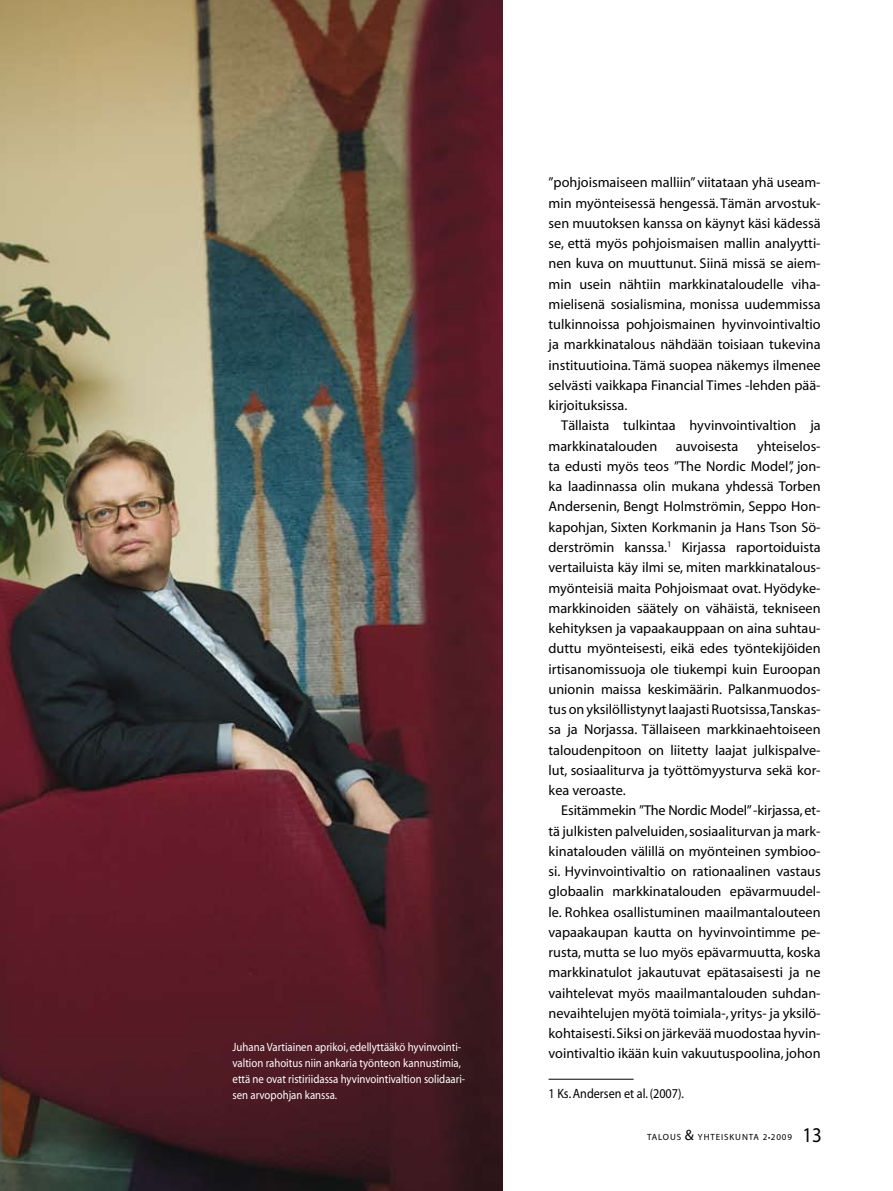
<style>
.page{position:relative;width:893px;height:1191px;background:#fff}
.page>*{position:absolute;margin:0;border:0;box-sizing:border-box;transform-origin:0 0}
.t1{font:21px "Myriad";color:#000;scale:.9 1}
.t2{font:14.25px/20.2px "Myriad";color:#000;text-align:justify}
.t3{font:13.5px "Myriad";color:#000;scale:.9 1}
.t4{font:12px/15.8px "Myriad";color:#fff;scale:.9 1}
.t5{font:9px "Myriad";letter-spacing:.1em;color:#000}
.s1{font-size:15px}
</style>
<div class="page">
<img style="left:0;top:0;width:503px;height:1191px">
<hr style="left:549px;top:1079px;width:85px;height:1px;background:#000">
<p class="t4" style="left:233px;top:1040px;width:260px">Juhana Vartiainen aprikoi, edellyttääkö hyvinvointi&shy;valtion rahoitus niin ankaria työnteon kannustimia, että ne ovat ristiriidassa hyvinvointivaltion solidaari&shy;sen arvopohjan kanssa.</p>
<p class="t2" style="left:549px;top:173px;width:274px">”pohjoismaiseen malliin” viitataan yhä useam&shy;min myönteisessä hengessä. Tämän arvostuk&shy;sen muutoksen kanssa on käynyt käsi kädessä se, että myös pohjoismaisen mallin analyytti&shy;nen kuva on muuttunut. Siinä missä se aiem&shy;min usein nähtiin markkinataloudelle viha&shy;mielisenä sosialismina, monissa uudemmissa tulkinnoissa pohjoismainen hyvinvointivaltio ja markkinatalous nähdään toisiaan tukevina instituutioina. Tämä suopea näkemys ilmenee selvästi vaikkapa Financial Times -lehden pää&shy;kirjoituksissa.</p>
<p class="t2" style="left:549px;top:416px;width:274px;text-indent:13px">Tällaista tulkintaa hyvinvointivaltion ja markkinatalouden</p>
<p class="t2" style="left:549px;top:436px;width:274px;text-indent:208px">yhteiselos&shy;ta edusti myös teos ”The Nordic Model”, jon&shy;ka laadinnassa olin mukana yhdessä Torben Andersenin, Bengt Holmströmin, Seppo Hon&shy;kapohjan, Sixten Korkmanin ja Hans Tson Sö&shy;derströmin kanssa. Kirjassa raportoiduista vertailuista käy ilmi se, miten markkinatalous&shy;myönteisiä maita Pohjoismaat ovat. Hyödyke&shy;markkinoiden säätely on vähäistä, tekniseen kehityksen ja vapaakauppaan on aina suhtau&shy;duttu myönteisesti, eikä edes työntekijöiden irtisanomissuoja ole tiukempi kuin Euroopan unionin maissa keskimäärin. Palkanmuodos&shy;tus on yksilöllistynyt laajasti Ruotsissa, Tanskas&shy;sa ja Norjassa. Tällaiseen markkinaehtoiseen taloudenpitoon on liitetty laajat julkispalve&shy;lut, sosiaaliturva ja työttömyysturva sekä kor&shy;kea veroaste.</p>
<p class="t2" style="left:549px;top:801px;width:274px;text-indent:13px">Esitämmekin ”The Nordic Model”-kirjassa, et&shy;tä julkisten palveluiden, sosiaaliturvan ja mark&shy;kinatalouden välillä on myönteinen symbioo&shy;si. Hyvinvointivaltio on rationaalinen vastaus globaalin markkinatalouden epävarmuudel&shy;le. Rohkea osallistuminen maailmantalouteen vapaakaupan kautta on hyvinvointimme pe&shy;rusta, mutta se luo myös epävarmuutta, koska markkinatulot jakautuvat epätasaisesti ja ne vaihtelevat myös maailmantalouden suhdan&shy;nevaihtelujen myötä toimiala-, yritys- ja yksilö&shy;kohtaisesti. Siksi on järkevää muodostaa hyvin&shy;vointivaltio ikään kuin vakuutuspoolina, johon</p>
<p class="t3" style="left:557px;top:1087px;width:142px">Ks. Andersen et al. (2007).</p>
<p class="t2" style="left:676px;top:436px;width:64px">auvoisesta</p>
<p class="t5" style="left:647px;top:1133px;width:146px">TALOUS <span class="s1">&amp;</span> YHTEISKUNTA 2 ●2009</p>
<h1 class="t1" style="left:802px;top:1124px;width:21px">13</h1>
</div>
